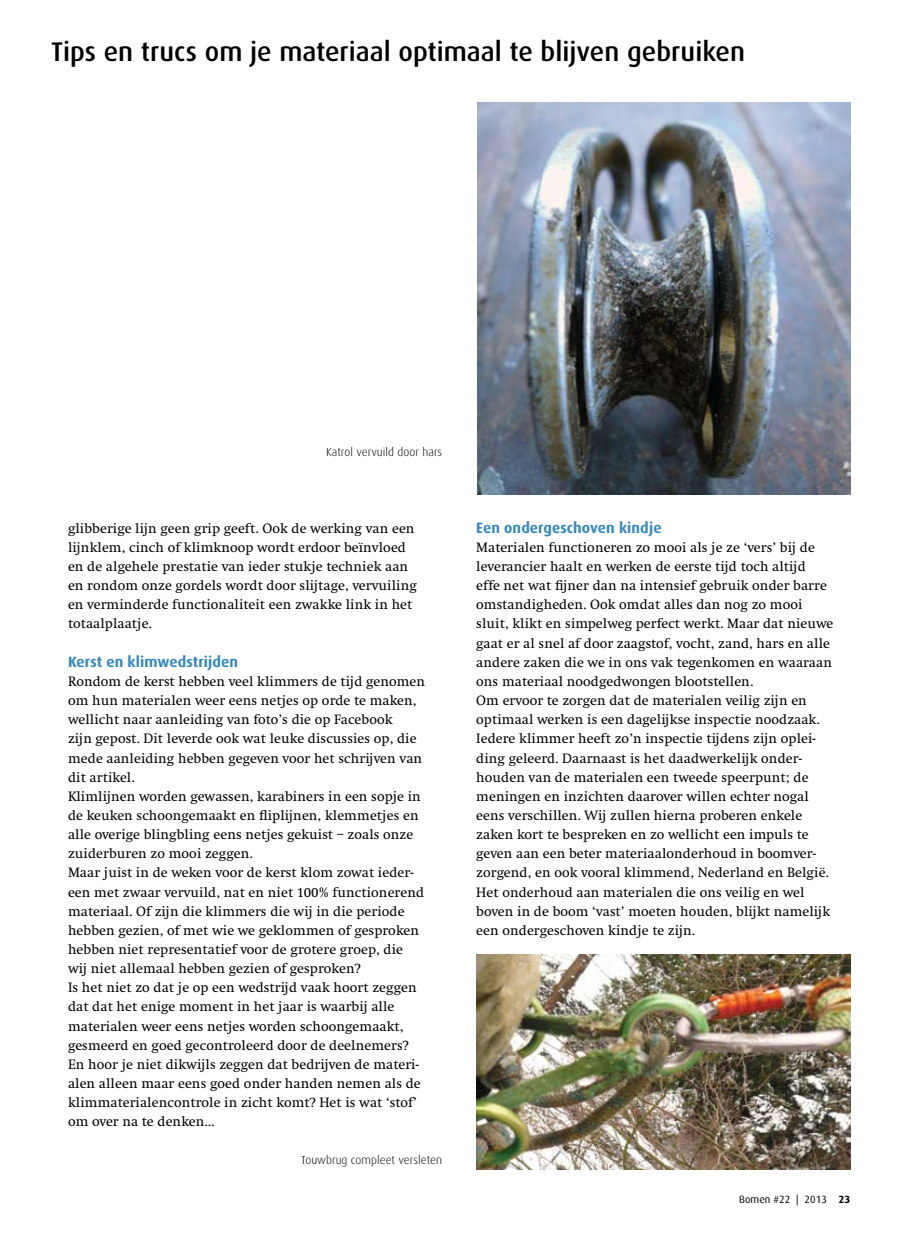
<style>
.page{position:relative;width:910px;height:1234px;background:#fff}
.page>*{position:absolute;margin:0;border:0;box-sizing:border-box;transform-origin:0 0}
.t1{font:500 27px "Dax";color:#000}
.t2{font:700 15px "Dax";letter-spacing:.005em;color:#3789bc}
.t3{font:14.1px/19.2px "Swift EF";letter-spacing:.005em;color:#000}
.t4{font:300 11.7px "Dax";letter-spacing:.005em;color:#000}
.t5{font:10.5px "Dax";letter-spacing:.005em;color:#000}
.s1{font-weight:700}
</style>
<div class="page">
<img style="left:477px;top:102px;width:373px;height:392px">
<img style="left:476px;top:954px;width:374px;height:215px">
<h1 class="t1" style="left:51px;top:37px;width:696px">Tips en trucs om je materiaal optimaal te blijven gebruiken</h1>
<p class="t4" style="left:326px;top:445px;width:118px">Katrol vervuild door hars</p>
<p class="t3" style="left:68px;top:518px;width:350px">glibberige lijn geen grip geeft. Ook de werking van een lijnklem, cinch of klimknoop wordt erdoor beïnvloed en de algehele prestatie van ieder stukje techniek aan en rondom onze gordels wordt door slijtage, vervuiling en verminderde functionaliteit een zwakke link in het totaalplaatje.</p>
<p class="t2" style="left:68px;top:653px;width:172px">Kerst en klimwedstrijden</p>
<p class="t3" style="left:68px;top:671px;width:359px">Rondom de kerst hebben veel klimmers de tijd genomen om hun materialen weer eens netjes op orde te maken, wellicht naar aanleiding van foto’s die op Facebook<br>zijn gepost. Dit leverde ook wat leuke discussies op, die mede aanleiding hebben gegeven voor het schrijven van dit artikel.<br>Klimlijnen worden gewassen, karabiners in een sopje in de keuken schoongemaakt en fliplijnen, klemmetjes en alle overige blingbling eens netjes gekuist – zoals onze zuiderburen zo mooi zeggen.<br>Maar juist in de weken voor de kerst klom zowat ieder&shy;een met zwaar vervuild, nat en niet 100% functionerend materiaal. Of zijn die klimmers die wij in die periode hebben gezien, of met wie we geklommen of gesproken hebben niet representatief voor de grotere groep, die wij niet allemaal hebben gezien of gesproken?<br>Is het niet zo dat je op een wedstrijd vaak hoort zeggen dat dat het enige moment in het jaar is waarbij alle materialen weer eens netjes worden schoongemaakt, gesmeerd en goed gecontroleerd door de deelnemers?<br>En hoor je niet dikwijls zeggen dat bedrijven de materi&shy;alen alleen maar eens goed onder handen nemen als de klimmaterialencontrole in zicht komt? Het is wat ‘stof’ om over na te denken…</p>
<p class="t4" style="left:301px;top:1153px;width:143px">Touwbrug compleet versleten</p>
<p class="t2" style="left:476px;top:519px;width:187px">Een ondergeschoven kindje</p>
<p class="t3" style="left:476px;top:538px;width:359px">Materialen functioneren zo mooi als je ze ‘vers’ bij de leverancier haalt en werken de eerste tijd toch altijd<br>effe net wat fijner dan na intensief gebruik onder barre omstandigheden. Ook omdat alles dan nog zo mooi sluit, klikt en simpelweg perfect werkt. Maar dat nieuwe gaat er al snel af door zaagstof, vocht, zand, hars en alle andere zaken die we in ons vak tegenkomen en waaraan ons materiaal noodgedwongen blootstellen.<br>Om ervoor te zorgen dat de materialen veilig zijn en optimaal werken is een dagelijkse inspectie noodzaak.<br>Iedere klimmer heeft zo’n inspectie tijdens zijn oplei&shy;ding geleerd. Daarnaast is het daadwerkelijk onder&shy;houden van de materialen een tweede speerpunt; de meningen en inzichten daarover willen echter nogal eens verschillen. Wij zullen hierna proberen enkele zaken kort te bespreken en zo wellicht een impuls te geven aan een beter materiaalonderhoud in boomver&shy;zorgend, en ook vooral klimmend, Nederland en België.<br>Het onderhoud aan materialen die ons veilig en wel boven in de boom ‘vast’ moeten houden, blijkt namelijk een ondergeschoven kindje te zijn.</p>
<p class="t5" style="left:739px;top:1193px;width:113px">Bomen #22 | 2013 <span class="s1">23</span></p>
</div>
